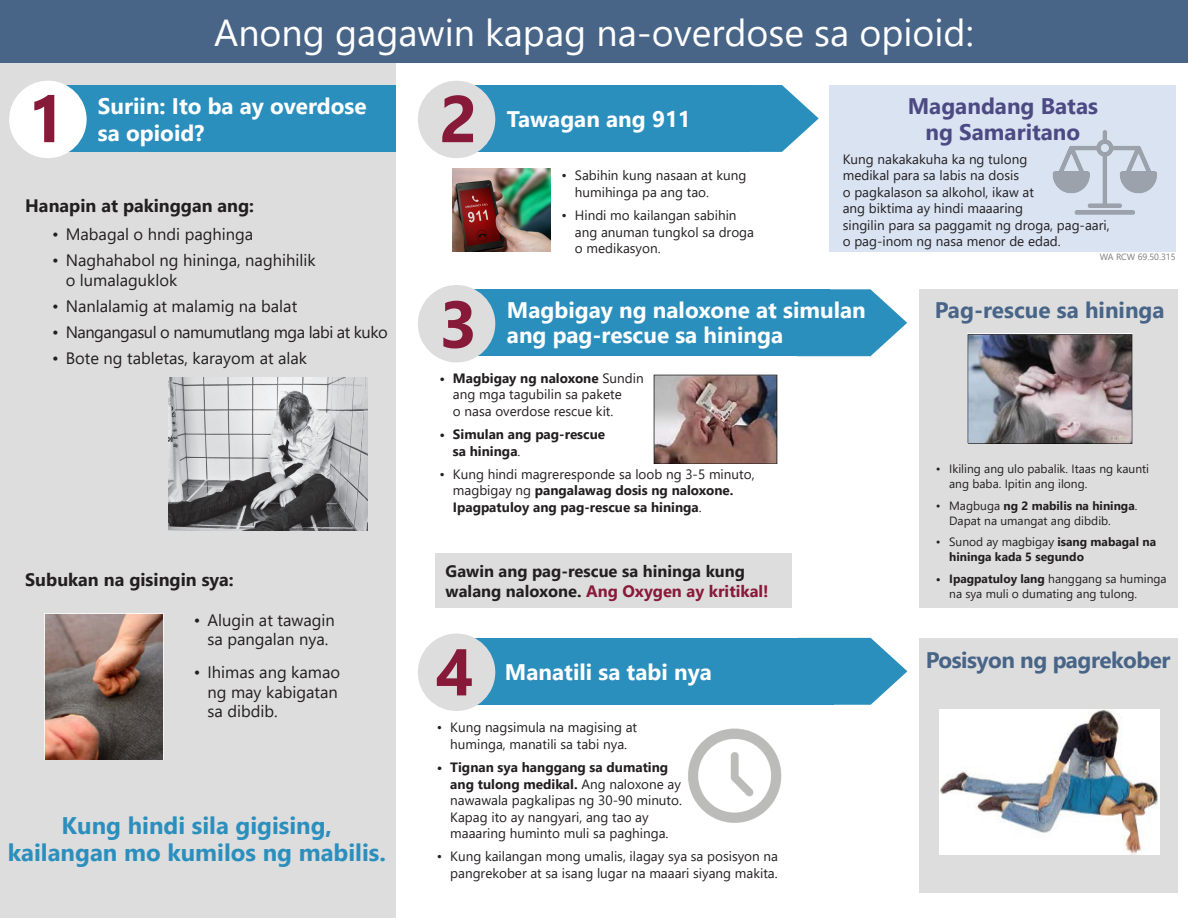
<style>
.page{position:relative;width:1188px;height:918px;background:#fff}
.page>*{position:absolute;margin:0;border:0;box-sizing:border-box;transform-origin:0 0}
.t1{font:700 66px "Segoe UI";color:#881a39}
.t2{font:37.5px "Segoe UI";color:#fff}
.t3{font:700 24px/27px "Segoe UI";color:#2b8fbe;text-align:center}
.t4{font:700 22.5px/25.5px "Segoe UI";color:#fff}
.t5{font:700 22.5px/25.5px "Segoe UI";color:#4d4a83;text-align:center}
.t6{font:700 22.5px "Segoe UI";letter-spacing:-.02em;color:#486588}
.t7{font:700 22.5px "Segoe UI";color:#486588}
.t8{font:700 18px "Segoe UI";color:#231f20}
.t9{font:16.5px/19.5px "Segoe UI";color:#231f20}
.t10{font:700 16.5px/19.5px "Segoe UI";color:#231f20}
.t11{font:16.5px "Segoe UI";letter-spacing:-.03em;color:#231f20}
.t12{font:13.5px/16.5px "Segoe UI";color:#231f20}
.t13{font:700 13.5px/16.5px "Segoe UI";color:#231f20}
.t14{font:12px/15px "Segoe UI";color:#231f20}
.t15{font:700 12px/15px "Segoe UI";color:#231f20}
.t16{font:9px "Segoe UI";color:#7d7d7d}
.s1{font-weight:700}
.s2{font-weight:400}
.s3{color:#881a39}
</style>
<div class="page">
<div style="left:0;top:63px;width:396px;height:855px;background:#ddddde"></div>
<div style="left:35px;top:85px;width:361px;height:67px;background:#2b8fbe"></div>
<div style="left:9px;top:81px;width:78px;height:77px;background:#fff;border-radius:50%"></div>
<div style="left:441px;top:85px;width:309px;height:67px;background:#2b8fbe"></div>
<div style="left:418px;top:81px;width:77px;height:77px;background:#ddddde;border-radius:50%"></div>
<svg style="left:750px;top:85px;width:69px;height:67px"></svg>
<div style="left:0;top:0;width:1188px;height:63px;background:#486588"></div>
<div style="left:441px;top:289px;width:388px;height:67px;background:#2b8fbe"></div>
<div style="left:418px;top:285px;width:77px;height:77px;background:#ddddde;border-radius:50%"></div>
<svg style="left:829px;top:289px;width:78px;height:67px"></svg>
<div style="left:441px;top:638px;width:393px;height:67px;background:#2b8fbe"></div>
<div style="left:418px;top:634px;width:77px;height:77px;background:#ddddde;border-radius:50%"></div>
<svg style="left:834px;top:638px;width:73px;height:67px"></svg>
<div style="left:436px;top:554px;width:356px;height:54px;background:#ddddde"></div>
<div style="left:829px;top:85px;width:347px;height:166px;background:#d9e3f2"></div>
<div style="left:919px;top:289px;width:258px;height:319px;background:#ddddde"></div>
<div style="left:919px;top:638px;width:258px;height:255px;background:#ddddde"></div>
<img style="left:169px;top:378px;width:198px;height:152px">
<img style="left:453px;top:168px;width:98px;height:83px">
<img style="left:653px;top:375px;width:124px;height:89px">
<img style="left:688px;top:728px;width:94px;height:95px">
<img style="left:1052px;top:130px;width:105px;height:85px">
<img style="left:967px;top:334px;width:166px;height:110px">
<img style="left:939px;top:710px;width:221px;height:144px">
<img style="left:44px;top:614px;width:120px;height:145px">
<p class="t2" style="left:214px;top:-2px;width:761px">Anong gagawin kapag na-overdose sa opioid:</p>
<p class="t1" style="left:28px;top:57px;width:39px">1</p>
<p class="t4" style="left:98px;top:91px;width:270px">Suriin: Ito ba ay overdose</p>
<p class="t4" style="left:98px;top:118px;width:108px">sa opioid?</p>
<p class="t8" style="left:25px;top:188px;width:230px">Hanapin at pakinggan ang:</p>
<p class="t9" style="left:52px;top:223px;width:203px">• Mabagal o hndi paghinga</p>
<p class="t9" style="left:66px;top:249px;width:251px;text-indent:-14px">• Naghahabol ng hininga, naghihilik o lumalaguklok</p>
<p class="t9" style="left:52px;top:295px;width:247px">• Nanlalamig at malamig na balat</p>
<p class="t11" style="left:52px;top:317px;width:337px">• Nangangasul o namumutlang mga labi at kuko</p>
<p class="t9" style="left:52px;top:347px;width:256px">• Bote ng tabletas, karayom at alak</p>
<p class="t8" style="left:25px;top:563px;width:210px">Subukan na gisingin sya:</p>
<p class="t9" style="left:194px;top:609px;width:142px;text-align:center">• Alugin at tawagin sa pangalan nya.</p>
<p class="t9" style="left:207px;top:661px;width:134px;text-indent:-14px">• Ihimas ang kamao ng may kabigatan sa dibdib.</p>
<p class="t3" style="left:8px;top:810px;width:380px">Kung hindi sila gigising, kailangan mo kumilos ng mabilis.</p>
<p class="t1" style="left:440px;top:57px;width:39px">2</p>
<p class="t4" style="left:507px;top:104px;width:185px">Tawagan ang 911</p>
<p class="t12" style="left:575px;top:166px;width:173px;text-indent:-14px">• Sabihin kung nasaan at kung humihinga pa ang tao.</p>
<p class="t12" style="left:575px;top:206px;width:181px;text-indent:-14px">• Hindi mo kailangan sabihin ang anuman tungkol sa droga o medikasyon.</p>
<p class="t5" style="left:908px;top:92px;width:192px">Magandang Batas ng Samaritano</p>
<p class="t12" style="left:843px;top:149px;width:268px">Kung nakakakuha ka ng tulong<br>medikal para sa labis na dosis<br>o pagkalason sa alkohol, ikaw at<br>ang biktima ay hindi maaaring<br>singilin para sa paggamit ng droga, pag-aari, o pag-inom ng nasa menor de edad.</p>
<p class="t16" style="left:1100px;top:249px;width:77px">WA RCW 69.50.315</p>
<p class="t1" style="left:440px;top:262px;width:39px">3</p>
<p class="t4" style="left:507px;top:295px;width:360px">Magbigay ng naloxone at simulan ang pag-rescue sa hininga</p>
<p class="t12" style="left:453px;top:369px;width:192px;text-indent:-14px"><span class="s1">• Magbigay ng naloxone</span> Sundin ang mga tagubilin sa pakete<br>o nasa overdose rescue kit.</p>
<p class="t13" style="left:453px;top:425px;width:154px;text-indent:-14px">• Simulan ang pag-rescue sa hininga<span class="s2">.</span></p>
<p class="t13" style="left:453px;top:465px;width:303px;text-indent:-14px"><span class="s2">• Kung hindi magreresponde sa loob ng 3-5 minuto, magbigay ng</span> pangalawag dosis ng naloxone.<br>Ipagpatuloy ang pag-rescue sa hininga<span class="s2">.</span></p>
<p class="t10" style="left:446px;top:560px;width:325px">Gawin ang pag-rescue sa hininga kung walang naloxone. <span class="s3">Ang Oxygen ay kritikal!</span></p>
<p class="t1" style="left:436px;top:610px;width:39px">4</p>
<p class="t4" style="left:505px;top:658px;width:208px">Manatili sa tabi nya</p>
<p class="t12" style="left:437px;top:718px;width:202px;text-align:center">• Kung nagsimula na magising at huminga, manatili sa tabi nya.</p>
<p class="t12" style="left:450px;top:758px;width:233px;text-indent:-14px"><span class="s1">• Tignan sya hanggang sa dumating ang tulong medikal.</span> Ang naloxone ay nawawala pagkalipas ng 30-90 minuto.<br>Kapag ito ay nangyari, ang tao ay maaaring huminto muli sa paghinga.</p>
<p class="t12" style="left:437px;top:847px;width:343px;text-align:right">• Kung kailangan mong umalis, ilagay sya sa posisyon na pangrekober at sa isang lugar na maaari siyang makita.</p>
<p class="t7" style="left:935px;top:289px;width:231px">Pag-rescue sa hininga</p>
<p class="t14" style="left:949px;top:460px;width:201px;text-indent:-14px">• Ikiling ang ulo pabalik. Itaas ng kaunti ang baba. Ipitin ang ilong.</p>
<p class="t14" style="left:949px;top:497px;width:190px;text-indent:-14px">• Magbuga <span class="s1">ng 2 mabilis na hininga</span>.<br>Dapat na umangat ang dibdib.</p>
<p class="t15" style="left:949px;top:534px;width:208px;text-indent:-14px"><span class="s2">• Sunod ay magbigay</span> isang mabagal na hininga kada 5 segundo</p>
<p class="t14" style="left:949px;top:570px;width:219px;text-indent:-14px"><span class="s1">• Ipagpatuloy lang</span> hanggang sa huminga na sya muli o dumating ang tulong.</p>
<p class="t6" style="left:926px;top:639px;width:246px">Posisyon ng pagrekober</p>
</div>
